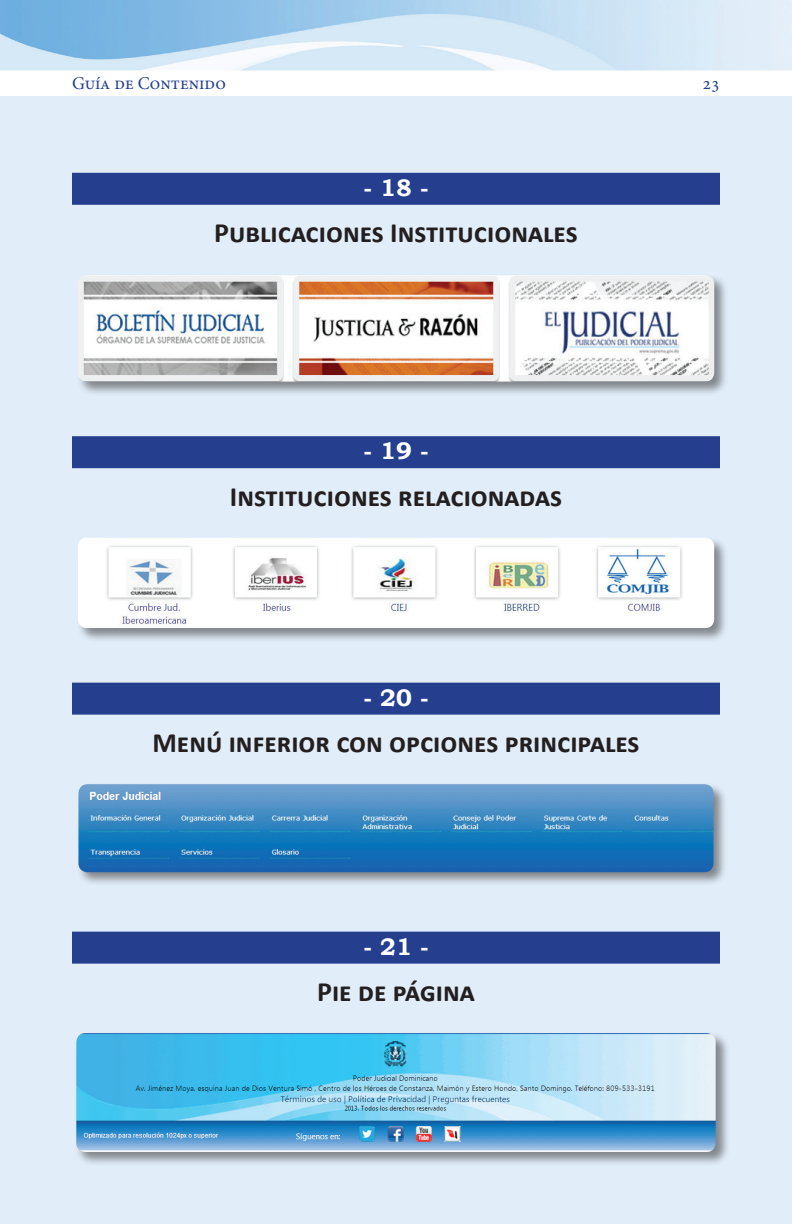
<style>
.page{position:relative;width:792px;height:1224px;background:#e1eef9}
.page>*{position:absolute;margin:0;border:0;box-sizing:border-box;transform-origin:0 0}
.t1{font:700 28px "Calibri";color:#231f20}
.t2{font:700 24px "Bookman Old Style";color:#fff}
.t3{font:18px "Minion Pro";color:#253f8e}
</style>
<div class="page">
<img style="left:0;top:0;width:792px;height:95px">
<div style="left:72px;top:173px;width:648px;height:32px;background:#253f8e"></div>
<div style="left:72px;top:436px;width:648px;height:32px;background:#253f8e"></div>
<div style="left:72px;top:683px;width:648px;height:32px;background:#253f8e"></div>
<div style="left:72px;top:932px;width:648px;height:32px;background:#253f8e"></div>
<div style="left:76px;top:273px;width:653px;height:123px;background:#231f20;opacity:.5"></div>
<img style="left:78px;top:275px;width:636px;height:107px">
<div style="left:76px;top:536px;width:653px;height:106px;background:#231f20;opacity:.5"></div>
<img style="left:78px;top:538px;width:636px;height:90px">
<div style="left:77px;top:782px;width:651px;height:105px;background:#231f20;opacity:.5"></div>
<img style="left:78px;top:784px;width:636px;height:88px">
<div style="left:74px;top:1031px;width:656px;height:136px;background:#231f20;opacity:.5"></div>
<img style="left:76px;top:1033px;width:640px;height:119px">
<p class="t3" style="left:72px;top:71px;width:156px">Guía de Contenido</p>
<p class="t3" style="left:703px;top:71px;width:19px">23</p>
<p class="t2" style="left:363px;top:170px;width:67px">- 18 -</p>
<p class="t1" style="left:214px;top:215px;width:365px">Publicaciones Institucionales</p>
<p class="t2" style="left:363px;top:434px;width:67px">- 19 -</p>
<p class="t1" style="left:230px;top:479px;width:334px">Instituciones relacionadas</p>
<p class="t2" style="left:363px;top:680px;width:67px">- 20 -</p>
<p class="t1" style="left:152px;top:725px;width:489px">Menú inferior con opciones principales</p>
<p class="t2" style="left:363px;top:929px;width:67px">- 21 -</p>
<p class="t1" style="left:317px;top:974px;width:159px">Pie de página</p>
</div>
